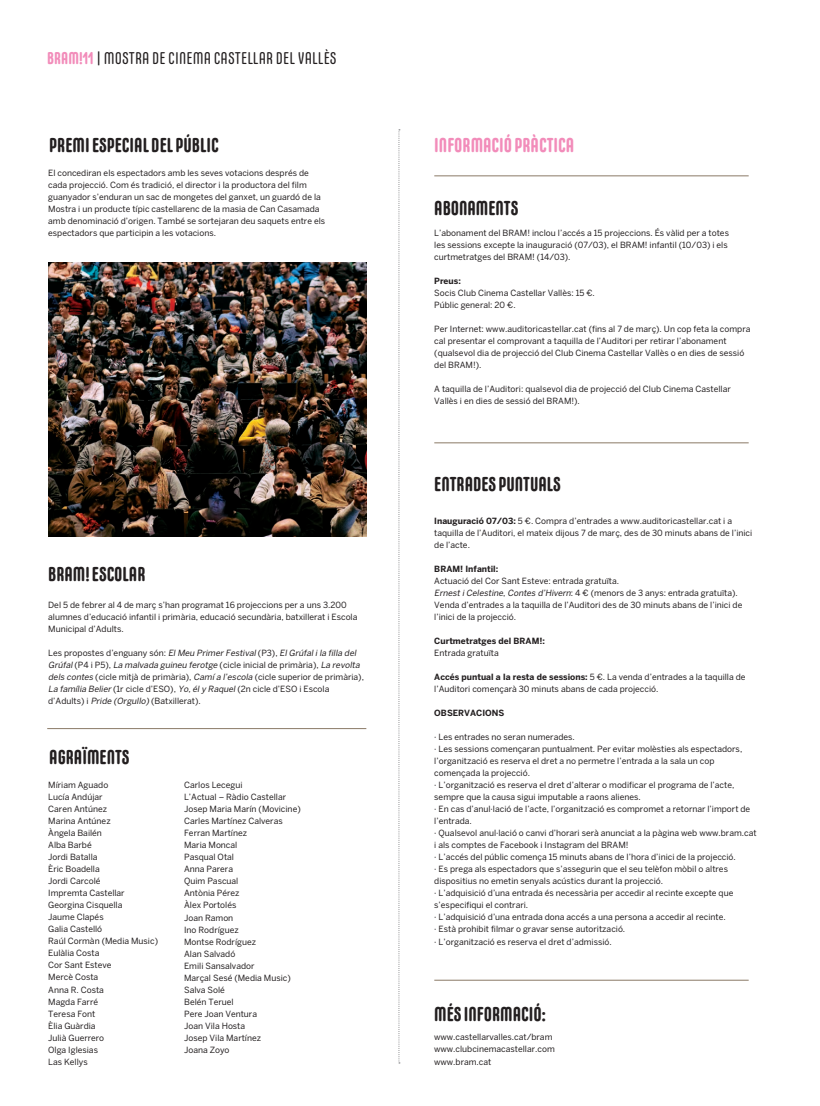
<style>
.page{position:relative;width:820px;height:1106px;background:#fff}
.page>*{position:absolute;margin:0;border:0;box-sizing:border-box;transform-origin:0 0}
.t1{font:700 20px "Carl Marx";color:#231f20}
.t2{font:700 20px "Carl Marx";color:#f28cba}
.t3{font:17px "Carl Marx";letter-spacing:.005em;color:#231f20}
.t4{font:8.5px/12px "Benton Sans";color:#231f20}
.t5{font:700 8.5px/12px "Benton Sans";color:#231f20}
.s1{font-weight:700;color:#f28cba}
.s2{font-style:italic}
.s3{font-weight:700}
.s4{font-weight:400}
</style>
<div class="page">
<hr style="left:47px;top:728px;width:319px;height:1px;background:#8a7966">
<hr style="left:434px;top:175px;width:314px;height:1px;background:#8a7966">
<hr style="left:434px;top:442px;width:314px;height:1px;background:#8a7966">
<hr style="left:434px;top:980px;width:314px;height:1px;background:#8a7966">
<svg style="left:398px;top:129px;width:2px;height:934px"></svg>
<img style="left:48px;top:262px;width:318px;height:274px">
<h2 class="t3" style="left:47px;top:49px;width:291px"><span class="s1">BRAM!11</span> | MOSTRA DE CINEMA CASTELLAR DEL VALLÈS</h2>
<p class="t1" style="left:49px;top:134px;width:171px">PREMI ESPECIAL DEL PÚBLIC</p>
<p class="t4" style="left:48px;top:167px;width:278px">El concediran els espectadors amb les seves votacions després de cada projecció. Com és tradició, el director i la productora del film guanyador s’enduran un sac de mongetes del ganxet, un guardó de la Mostra i un producte típic castellarenc de la masia de Can Casamada amb denominació d’origen. També se sortejaran deu saquets entre els espectadors que participin a les votacions.</p>
<p class="t1" style="left:48px;top:563px;width:99px">BRAM! ESCOLAR</p>
<p class="t4" style="left:48px;top:599px;width:310px">Del 5 de febrer al 4 de març s’han programat 16 projeccions per a uns 3.200 alumnes d’educació infantil i primària, educació secundària, batxillerat i Escola<br>Municipal d’Adults.</p>
<p class="t4" style="left:48px;top:647px;width:317px">L e s p ro p o st e s d ’ e n g u a n y s ó n : <span class="s2">ElMeu Primer Festival</span>( P3 ) , <span class="s2">ElGrúfalila filla del Grúfal</span>( P4 i P 5 ) , <span class="s2">La malvada guineu ferotge</span> ( c i c l e i n i c i a l d e p r i m à r i a ) , <span class="s2">La revolta dels contes</span> (cicle mitjà de primària), <span class="s2">Camí a l’escola</span> (cicle superior de primària), <span class="s2">La família Belier</span> (1r cicle d’ESO), <span class="s2">Yo,ély Raquel</span>(2n cicle d’ESO i Escola d’Adults) i <span class="s2">Pride (Orgullo)</span> (Batxillerat).</p>
<p class="t1" style="left:49px;top:746px;width:82px">AGRAÏMENTS</p>
<p class="t4" style="left:48px;top:779px;width:111px">Míriam Aguado<br>Lucía Andújar<br>Caren Antúnez<br>Marina Antúnez<br>Àngela Bailén<br>Alba Barbé<br>Jordi Batalla<br>Èric Boadella<br>Jordi Carcolé<br>Impremta Castellar<br>Georgina Cisquella<br>Jaume Clapés<br>Galia Castelló<br>Raúl Cormàn (Media Music)<br>Eulàlia Costa<br>Cor Sant Esteve<br>Mercè Costa<br>Anna R. Costa<br>Magda Farré<br>Teresa Font<br>Èlia Guàrdia<br>Julià Guerrero<br>Olga Iglesias<br>Las Kellys</p>
<p class="t4" style="left:184px;top:779px;width:118px">Carlos Lecegui<br>L’Actual – Ràdio Castellar<br>Josep Maria Marín (Movicine)<br>Carles Martínez Calveras<br>Ferran Martínez<br>Maria Moncal<br>Pasqual Otal<br>Anna Parera<br>Quim Pascual<br>Antònia Pérez<br>Àlex Portolés<br>Joan Ramon<br>Ino Rodríguez<br>Montse Rodríguez<br>Alan Salvadó<br>Emili Sansalvador<br>Marçal Sesé (Media Music)<br>Salva Solé<br>Belén Teruel<br>Pere Joan Ventura<br>Joan Vila Hosta<br>Josep Vila Martínez<br>Joana Zoyo</p>
<p class="t2" style="left:434px;top:134px;width:141px">INFORMACIÓ PRÀCTICA</p>
<p class="t1" style="left:434px;top:197px;width:86px">ABONAMENTS</p>
<p class="t4" style="left:434px;top:227px;width:296px">L’abonament del BRAM! inclou l’accés a 15 projeccions. És vàlid per a totes les sessions excepte la inauguració (07/03), el BRAM! infantil (10/03) i els curtmetratges del BRAM! (14/03).</p>
<p class="t4" style="left:434px;top:275px;width:162px"><span class="s3">Preus:<br></span>Socis Club Cinema Castellar Vallès: 15 €.<br>Públic general: 20 €.</p>
<p class="t4" style="left:434px;top:323px;width:317px">Per Internet: www.auditoricastellar.cat (fins al 7 de març). Un cop feta la compra cal presentar el comprovant a taquilla de l’Auditori per retirar l’abonament (qualsevol dia de projecció del Club Cinema Castellar Vallès o en dies de sessió del BRAM!).</p>
<p class="t4" style="left:434px;top:383px;width:298px">A taquilla de l’Auditori: qualsevol dia de projecció del Club Cinema Castellar<br>Vallès i en dies de sessió del BRAM!).</p>
<p class="t1" style="left:434px;top:473px;width:128px">ENTRADES PUNTUALS</p>
<p class="t4" style="left:434px;top:515px;width:319px"><span class="s3">Inauguració 07/03:</span> 5 €. Compra d’entrades a www.auditoricastellar.cat i a taquilla de l’Auditori, el mateix dijous 7 de març, des de 30 minuts abans de l’inici de l’acte.</p>
<p class="t4" style="left:434px;top:563px;width:309px"><span class="s3">BRAM! Infantil:<br></span>Actuació del Cor Sant Esteve: entrada gratuïta.<br><span class="s2">ErnestiCelestine</span>, <span class="s2">Contes d’Hivern</span>: 4 € ( m e n o rs d e 3 a nys : e n t ra d a g rat uïta ) .<br>Venda d’entrades a la taquilla de l’Auditori des de 30 minuts abans de l’inici de l’inici de la projecció.</p>
<p class="t5" style="left:434px;top:635px;width:112px">Curtmetratges del BRAM!:<br><span class="s4">Entrada gratuïta</span></p>
<p class="t4" style="left:434px;top:671px;width:312px"><span class="s3">Accés puntual a la resta de sessions:</span> 5 €. La venda d’entrades a la taquilla de l’Auditori començarà 30 minuts abans de cada projecció.</p>
<p class="t5" style="left:434px;top:707px;width:72px">OBSERVACIONS</p>
<p class="t4" style="left:434px;top:731px;width:324px">· Les entrades no seran numerades.<br>· Les sessions començaran puntualment. Per evitar molèsties als espectadors, l’organització es reserva el dret a no permetre l’entrada a la sala un cop començada la projecció.<br>· L’organització es reserva el dret d’alterar o modificar el programa de l’acte, sempre que la causa sigui imputable a raons alienes.<br>· En cas d’anul·lació de l’acte, l’organització es compromet a retornar l’import de l’entrada.<br>· Qualsevol anul·lació o canvi d’horari serà anunciat a la pàgina web www.bram.cat i als comptes de Facebook i Instagram del BRAM!<br>· L’accés del públic comença 15 minuts abans de l’hora d’inici de la projecció.<br>· Es prega als espectadors que s’assegurin que el seu telèfon mòbil o altres dispositius no emetin senyals acústics durant la projecció.<br>· L’adquisició d’una entrada és necessària per accedir al recinte excepte que s’especifiqui el contrari.<br>· L’adquisició d’una entrada dona accés a una persona a accedir al recinte.<br>· Està prohibit filmar o gravar sense autorització.<br>· L’organització es reserva el dret d’admissió.</p>
<p class="t1" style="left:434px;top:1003px;width:113px">MÉS INFORMACIÓ:</p>
<p class="t4" style="left:434px;top:1031px;width:122px">www.castellarvalles.cat/bram www.clubcinemacastellar.com www.bram.cat</p>
</div>
